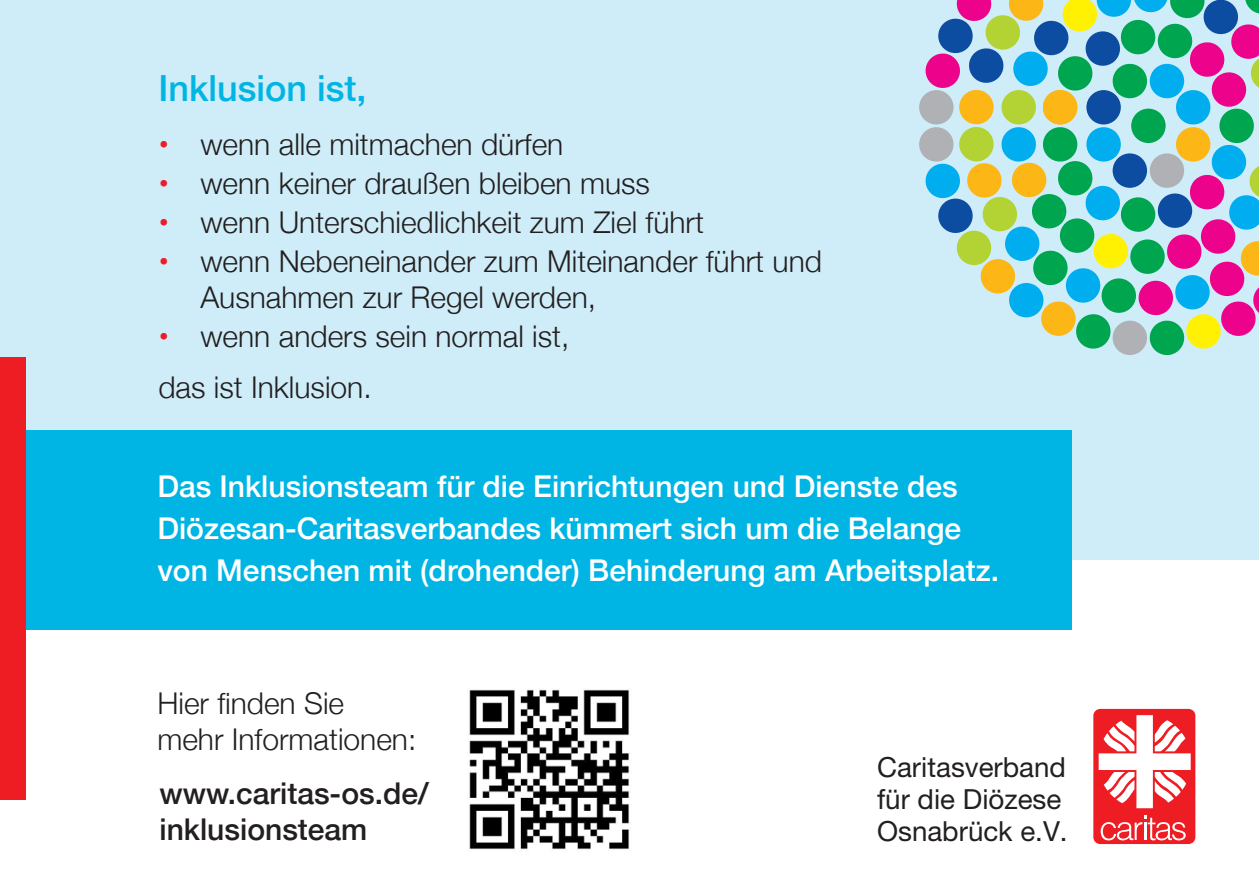
<style>
.page{position:relative;width:1259px;height:893px;background:#fff}
.page>*{position:absolute;margin:0;border:0;box-sizing:border-box;transform-origin:0 0}
.t1{font:500 36px "Helvetica Neue";color:#00b5e3}
.t2{font:300 30px/36px "Helvetica Neue";color:#231f20}
.t3{font:500 30px/42px "Helvetica Neue";color:#fff}
.t4{font:500 30px/36px "Helvetica Neue";color:#231f20}
.t5{font:27.6px/32.1px "Helvetica Neue";color:#231f20}
.s1{font-weight:400;color:#ee1c28}
</style>
<div class="page">
<div style="left:0;top:0;width:1259px;height:559px;background:#cfedf8"></div>
<div style="left:1093px;top:709px;width:102px;height:135px;background:#ee1d23;border-radius:7px"></div>
<svg style="left:1098px;top:715px;width:92px;height:93px"></svg>
<svg style="left:1100px;top:816px;width:85px;height:24px"></svg>
<img style="left:469px;top:689px;width:160px;height:161px">
<div style="left:0;top:430px;width:1071px;height:199px;background:#00b5e3"></div>
<div style="left:0;top:357px;width:26px;height:442px;background:#ee1d23"></div>
<svg style="left:919px;top:0;width:340px;height:355px"></svg>
<div style="left:1086px;top:90px;width:34px;height:34px;background:#0d4da1;border-radius:50%"></div>
<div style="left:1131px;top:109px;width:34px;height:34px;background:#00a54f;border-radius:50%"></div>
<p class="t1" style="left:158px;top:59px;width:210px">Inklusion ist,</p>
<p class="t2" style="left:158px;top:124px;width:406px"><span class="s1">•</span> wenn alle mitmachen dürfen</p>
<p class="t2" style="left:158px;top:163px;width:493px"><span class="s1">•</span> wenn keiner draußen bleiben muss</p>
<p class="t2" style="left:158px;top:202px;width:547px"><span class="s1">•</span> wenn Unterschiedlichkeit zum Ziel führt</p>
<p class="t2" style="left:200px;top:241px;width:623px;text-indent:-42px"><span class="s1">•</span> wenn Nebeneinander zum Miteinander führt und<br>Ausnahmen zur Regel werden,</p>
<p class="t2" style="left:158px;top:309px;width:412px;line-height:51px"><span class="s1">•</span> wenn anders sein normal ist, das ist Inklusion.</p>
<p class="t3" style="left:157px;top:463px;width:843px">Das Inklusionsteam für die Einrichtungen und Dienste des<br>Diözesan-Caritasverbandes kümmert sich um die Belange von Menschen mit (drohender) Behinderung am Arbeitsplatz.</p>
<p class="t2" style="left:157px;top:683px;width:260px">Hier finden Sie mehr Informationen:</p>
<p class="t4" style="left:159px;top:772px;width:271px">www.caritas-os.de/ inklusionsteam</p>
<p class="t5" style="left:877px;top:750px;width:192px">Caritasverband für die Diözese<br>Osnabrück e.V.</p>
</div>
